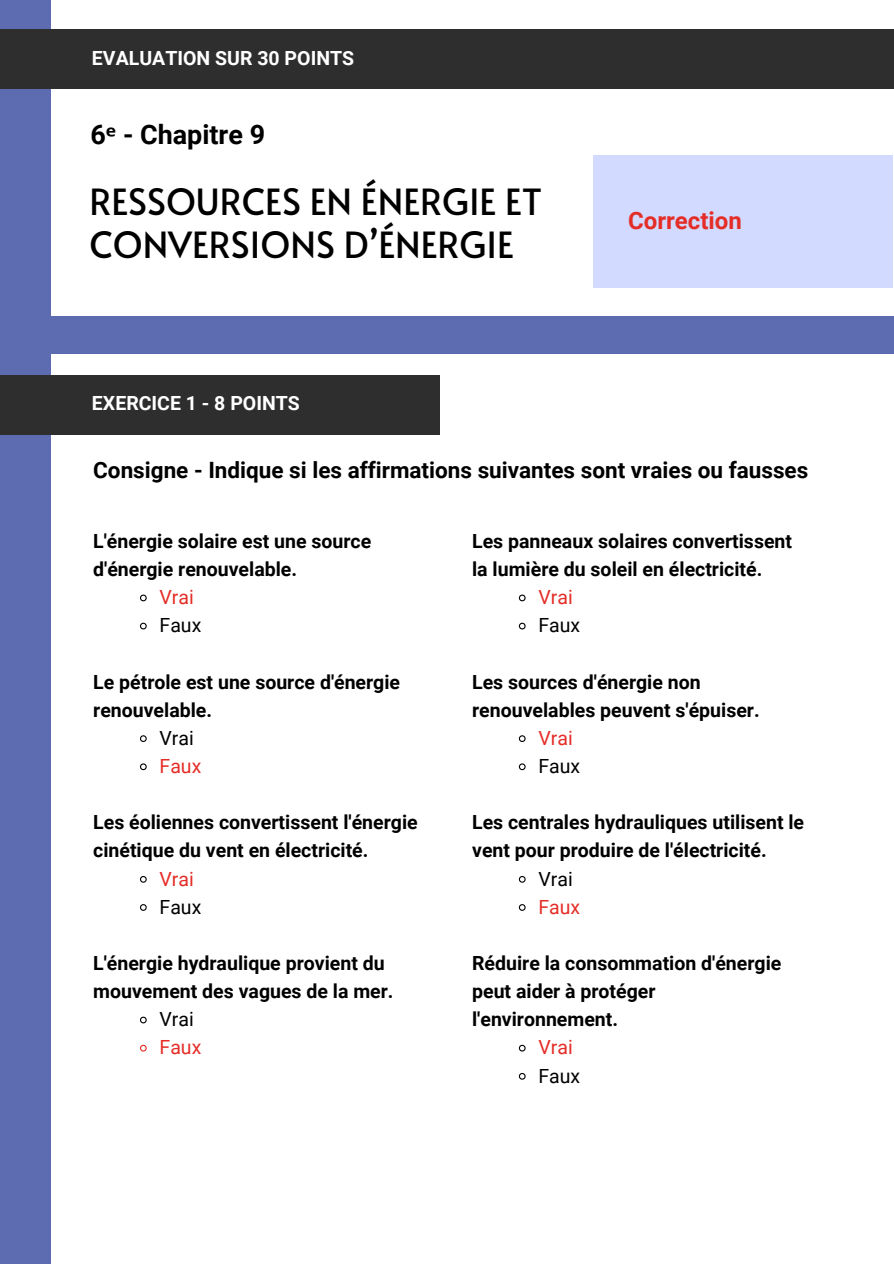
<style>
.page{position:relative;width:894px;height:1264px;background:#fff}
.page>*{position:absolute;margin:0;border:0;box-sizing:border-box;transform-origin:0 0}
.t1{font:36px/42.8px "Alata";color:#000}
.t2{font:700 26.85px "Roboto";color:#000}
.t3{font:700 24px "Roboto";color:#e52d27}
.t4{font:700 22.5px "Roboto";color:#000}
.t5{font:700 19.5px/28.2px "Roboto";color:#000}
.t6{font:700 19.5px "Roboto";color:#fff}
.t7{font:19.5px "Roboto";color:#e52d27}
.t8{font:19.5px "Roboto";color:#000}
.s1{font-family:"Noto Sans"}
</style>
<div class="page">
<div style="left:0;top:316px;width:893px;height:38px;background:#5d6cb0"></div>
<div style="left:0;top:0;width:51px;height:1263px;background:#5d6cb0"></div>
<div style="left:592px;top:155px;width:300px;height:133px;background:#d2daff"></div>
<div style="left:0;top:374px;width:440px;height:60px;background:#2e2e2e"></div>
<svg style="left:140px;top:594px;width:7px;height:8px"></svg>
<svg style="left:140px;top:622px;width:7px;height:8px"></svg>
<svg style="left:140px;top:735px;width:7px;height:7px"></svg>
<svg style="left:140px;top:763px;width:7px;height:8px"></svg>
<svg style="left:140px;top:876px;width:7px;height:7px"></svg>
<svg style="left:140px;top:904px;width:7px;height:7px"></svg>
<svg style="left:140px;top:1016px;width:7px;height:8px"></svg>
<svg style="left:140px;top:1044px;width:7px;height:8px"></svg>
<div style="left:0;top:30px;width:893px;height:59px;background:#2e2e2e"></div>
<svg style="left:518px;top:594px;width:8px;height:8px"></svg>
<svg style="left:518px;top:622px;width:8px;height:8px"></svg>
<svg style="left:518px;top:735px;width:8px;height:7px"></svg>
<svg style="left:518px;top:763px;width:8px;height:8px"></svg>
<svg style="left:518px;top:876px;width:8px;height:7px"></svg>
<svg style="left:518px;top:904px;width:8px;height:7px"></svg>
<svg style="left:518px;top:1044px;width:8px;height:8px"></svg>
<svg style="left:518px;top:1072px;width:8px;height:8px"></svg>
<p class="t6" style="left:92px;top:46px;width:263px">EVALUATION SUR 30 POINTS</p>
<h2 class="t2" style="left:90px;top:119px;width:176px">6<span class="s1">ᵉ</span> - Chapitre 9</h2>
<h4 class="t1" style="left:89px;top:179px;width:454px">RESSOURCES EN ÉNERGIE ET<br>CONVERSIONS D’ÉNERGIE</h4>
<h1 class="t6" style="left:92px;top:391px;width:209px">EXERCICE 1 - 8 POINTS</h1>
<p class="t3" style="left:628px;top:207px;width:115px">Correction</p>
<p class="t4" style="left:93px;top:457px;width:716px">Consigne - Indique si les affirmations suivantes sont vraies ou fausses</p>
<h3 class="t5" style="left:93px;top:527px;width:279px">L'énergie solaire est une source d'énergie renouvelable.</h3>
<h4 class="t7" style="left:159px;top:586px;width:36px">Vrai</h4>
<h3 class="t8" style="left:159px;top:614px;width:43px">Faux</h3>
<p class="t5" style="left:93px;top:667px;width:308px">Le pétrole est une source d'énergie renouvelable.</p>
<p class="t8" style="left:159px;top:726px;width:36px">Vrai</p>
<p class="t7" style="left:159px;top:755px;width:43px">Faux</p>
<p class="t5" style="left:93px;top:808px;width:326px">Les éoliennes convertissent l'énergie cinétique du vent en électricité.</p>
<p class="t7" style="left:159px;top:867px;width:36px">Vrai</p>
<p class="t8" style="left:159px;top:895px;width:43px">Faux</p>
<p class="t5" style="left:93px;top:949px;width:302px">L'énergie hydraulique provient du mouvement des vagues de la mer.</p>
<p class="t8" style="left:159px;top:1008px;width:36px">Vrai</p>
<p class="t7" style="left:159px;top:1036px;width:43px">Faux</p>
<p class="t5" style="left:472px;top:527px;width:321px">Les panneaux solaires convertissent la lumière du soleil en électricité.</p>
<p class="t7" style="left:538px;top:586px;width:36px">Vrai</p>
<p class="t8" style="left:538px;top:614px;width:43px">Faux</p>
<p class="t5" style="left:472px;top:667px;width:289px">Les sources d'énergie non renouvelables peuvent s'épuiser.</p>
<p class="t7" style="left:538px;top:726px;width:36px">Vrai</p>
<p class="t8" style="left:538px;top:755px;width:43px">Faux</p>
<p class="t5" style="left:472px;top:808px;width:333px">Les centrales hydrauliques utilisent le vent pour produire de l'électricité.</p>
<p class="t8" style="left:538px;top:867px;width:36px">Vrai</p>
<p class="t7" style="left:538px;top:895px;width:43px">Faux</p>
<h5 class="t5" style="left:472px;top:949px;width:310px">Réduire la consommation d'énergie peut aider à protéger l'environnement.</h5>
<p class="t7" style="left:538px;top:1036px;width:36px">Vrai</p>
<p class="t8" style="left:538px;top:1064px;width:43px">Faux</p>
</div>
